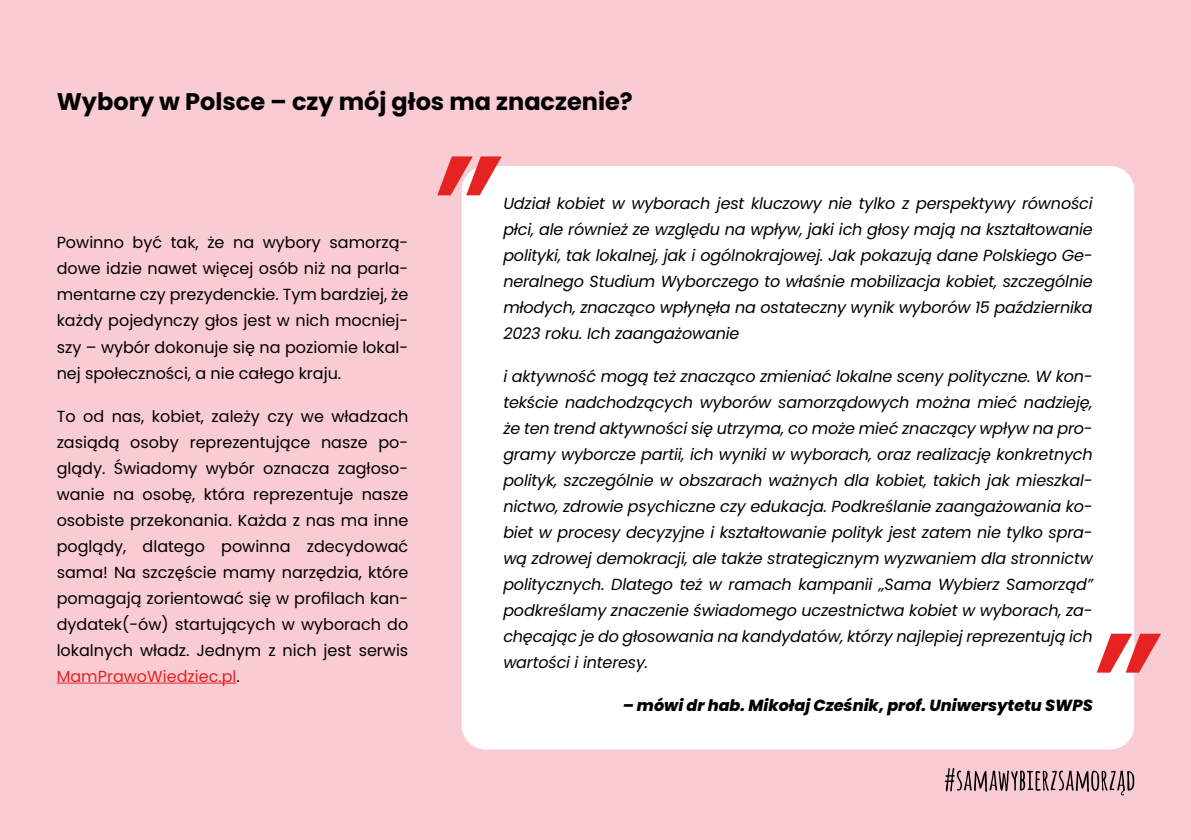
<style>
.page{position:relative;width:1191px;height:840px;background:#fff}
.page>*{position:absolute;margin:0;border:0;box-sizing:border-box;transform-origin:0 0}
.t1{font:italic 700 120px "Poppins";color:#e52322}
.t2{font:700 24px "Poppins";color:#000}
.t3{font:italic 16px/26px "Poppins";letter-spacing:-.01em;color:#000;text-align:justify}
.t4{font:16px/26px "Poppins";color:#000;text-align:justify}
.t5{font:italic 800 16px "Poppins";color:#000}
.s1{color:#e52322}
</style>
<div class="page">
<div style="left:0;top:0;width:1191px;height:839px;background:#f9cbd2"></div>
<svg style="left:944px;top:768px;width:190px;height:27px"></svg>
<div style="left:461px;top:166px;width:673px;height:583px;background:#fff;border-radius:24px"></div>
<hr style="left:57px;top:682px;width:179px;height:1px;background:#e52322">
<h2 class="t2" style="left:57px;top:88px;width:577px">Wybory w Polsce – czy mój głos ma znaczenie?</h2>
<p class="t4" style="left:57px;top:230px;width:353px">Powinno być tak, że na wybory samorzą&shy;dowe idzie nawet więcej osób niż na parla&shy;mentarne czy prezydenckie. Tym bardziej, że każdy pojedynczy głos jest w nich mocniej&shy;szy – wybór dokonuje się na poziomie lokal&shy;nej społeczności, a nie całego kraju.</p>
<p class="t4" style="left:57px;top:403px;width:353px">To od nas, kobiet, zależy czy we władzach zasiądą osoby reprezentujące nasze po&shy;glądy. Świadomy wybór oznacza zagłoso&shy;wanie na osobę, która reprezentuje nasze osobiste przekonania. Każda z nas ma inne poglądy, dlatego powinna zdecydować sama! Na szczęście mamy narzędzia, które pomagają zorientować się w profilach kan&shy;dydatek(-ów) startujących w wyborach do lokalnych władz. Jednym z nich jest serwis <span class="s1">MamPrawoWiedziec.pl</span>.</p>
<h1 class="t1" style="left:444px;top:65px;width:59px">„„</h1>
<p class="t3" style="left:503px;top:190px;width:591px">Udział kobiet w wyborach jest kluczowy nie tylko z perspektywy równości płci, ale również ze względu na wpływ, jaki ich głosy mają na kształtowanie polityki, tak lokalnej, jak i ogólnokrajowej. Jak pokazują dane Polskiego Ge&shy;neralnego Studium Wyborczego to właśnie mobilizacja kobiet, szczególnie młodych, znacząco wpłynęła na ostateczny wynik wyborów 15 października 2023 roku. Ich zaangażowanie</p>
<p class="t3" style="left:503px;top:363px;width:591px">i aktywność mogą też znacząco zmieniać lokalne sceny polityczne. W kon&shy;tekście nadchodzących wyborów samorządowych można mieć nadzieję, że ten trend aktywności się utrzyma, co może mieć znaczący wpływ na pro&shy;gramy wyborcze partii, ich wyniki w wyborach, oraz realizację konkretnych polityk, szczególnie w obszarach ważnych dla kobiet, takich jak mieszkal&shy;nictwo, zdrowie psychiczne czy edukacja. Podkreślanie zaangażowania ko&shy;biet w procesy decyzyjne i kształtowanie polityk jest zatem nie tylko spra&shy;wą zdrowej demokracji, ale także strategicznym wyzwaniem dla stronnictw politycznych. Dlatego też w ramach kampanii „Sama Wybierz Samorząd” podkreślamy znaczenie świadomego uczestnictwa kobiet w wyborach, za&shy;chęcając je do głosowania na kandydatów, którzy najlepiej reprezentują ich wartości i interesy.</p>
<p class="t5" style="left:622px;top:696px;width:471px">– mówi dr hab. Mikołaj Cześnik, prof. Uniwersytetu SWPS</p>
<h1 class="t1" style="left:1103px;top:542px;width:59px">„„</h1>
</div>
